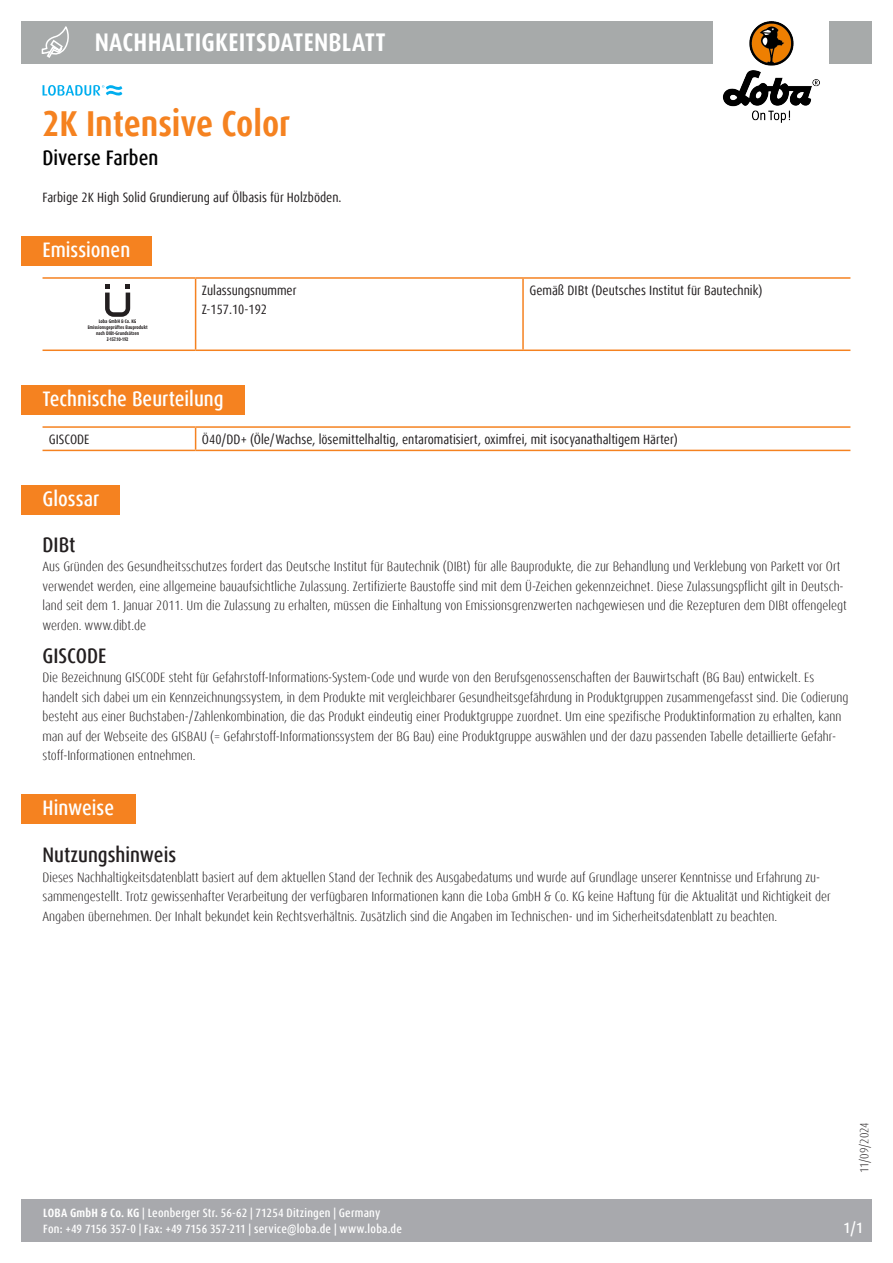
<style>
.page{position:relative;width:893px;height:1263px;background:#fff}
.page>*{position:absolute;margin:0;border:0;box-sizing:border-box;transform-origin:0 0}
.Name{font:700 condensed 36px "Dax OT";color:#f58220}
.t1{font:700 condensed 25.5px "Dax OT";letter-spacing:.01em;color:#fff}
.Titel{font:500 condensed 21px "Dax OT";color:#fff}
.Titel_Glossar{font:500 condensed 21px "Dax OT";color:#231f20}
.t2{font:500 condensed 21px "Dax OT";color:#000001}
.t3{font:500 condensed 15px "Dax OT";color:#fff}
.Text_Glossar{font:300 condensed 13.5px/19.5px "Dax OT";color:#231f20}
.Text{font:condensed 13.5px "Dax OT";color:#231f20}
.t4{font:500 condensed 12px/16.5px "Dax OT";letter-spacing:.015em;color:#fff}
.t5{font:300 condensed 12px "Dax OT";letter-spacing:-.01em;color:#231f20}
.t6{font:700 5.1px/6px "Dax Pro";color:#231f20;text-align:center;scale:.82 1}
.s1{font-weight:700}
</style>
<div class="page">
<svg style="left:43px;top:85px;width:79px;height:11px"></svg>
<div style="left:21px;top:1199px;width:851px;height:43px;background:#a8a9ad"></div>
<div style="left:21px;top:21px;width:851px;height:43px;background:#a7aaaa"></div>
<svg style="left:41px;top:27px;width:28px;height:31px"></svg>
<img style="left:714px;top:21px;width:115px;height:102px">
<hr style="left:196px;top:349px;width:327px;height:2px;background:#f58220">
<hr style="left:523px;top:349px;width:327px;height:2px;background:#f58220">
<hr style="left:43px;top:277px;width:153px;height:2px;background:#f58220">
<hr style="left:196px;top:277px;width:327px;height:2px;background:#f58220">
<hr style="left:523px;top:277px;width:327px;height:2px;background:#f58220">
<hr style="left:522px;top:279px;width:2px;height:70px;background:#f58220">
<hr style="left:195px;top:279px;width:1px;height:70px;background:#f58220">
<hr style="left:43px;top:349px;width:153px;height:2px;background:#f58220">
<div style="left:21px;top:236px;width:131px;height:29px;background:#f58220"></div>
<svg style="left:105px;top:284px;width:25px;height:33px"></svg>
<hr style="left:43px;top:450px;width:153px;height:1px;background:#f58220">
<hr style="left:196px;top:450px;width:654px;height:1px;background:#f58220">
<svg style="left:195px;top:428px;width:1px;height:22px"></svg>
<hr style="left:43px;top:426px;width:153px;height:2px;background:#f58220">
<hr style="left:196px;top:426px;width:654px;height:2px;background:#f58220">
<div style="left:21px;top:385px;width:224px;height:30px;background:#f58220"></div>
<div style="left:21px;top:485px;width:99px;height:30px;background:#f58220"></div>
<div style="left:21px;top:794px;width:114px;height:30px;background:#f58220"></div>
<h2 class="t1" style="left:95px;top:26px;width:292px">NACHHALTIGKEITSDATENBLATT</h2>
<p class="Name" style="left:43px;top:100px;width:249px">2K Intensive Color</p>
<h3 class="t2" style="left:43px;top:145px;width:117px">Diverse Farben</h3>
<p class="Text" style="left:43px;top:189px;width:301px">Farbige 2K High Solid Grundierung auf Ölbasis für Holzböden.</p>
<p class="Titel" style="left:43px;top:236px;width:89px">Emissionen</p>
<p class="t6" style="left:88px;top:319px;width:74px">Loba GmbH &amp; Co. KG<br>Emissionsgeprüftes Bauprodukt nach DIBt-Grundsätzen<br>Z-157.10-192</p>
<p class="Text" style="left:202px;top:282px;width:96px">Zulassungsnummer</p>
<p class="Text" style="left:202px;top:301px;width:67px">Z-157.10-192</p>
<p class="Text" style="left:529px;top:282px;width:235px">Gemäß DIBt (Deutsches Institut für Bautechnik)</p>
<p class="Titel" style="left:43px;top:385px;width:183px">Technische Beurteilung</p>
<p class="Text" style="left:49px;top:431px;width:42px">GISCODE</p>
<p class="Text" style="left:202px;top:431px;width:477px">Ö40/DD+ (Öle/Wachse, lösemittelhaltig, entaromatisiert, oximfrei, mit isocyanathaltigem Härter)</p>
<p class="Titel" style="left:43px;top:485px;width:58px">Glossar</p>
<p class="Titel_Glossar" style="left:43px;top:531px;width:35px">DIBt</p>
<p class="Text_Glossar" style="left:43px;top:557px;width:806px">Aus Gründen des Gesundheitsschutzes fordert das Deutsche Institut für Bautechnik (DIBt) für alle Bauprodukte, die zur Behandlung und Verklebung von Parkett vor Ort verwendet werden, eine allgemeine bauaufsichtliche Zulassung. Zertifizierte Baustoffe sind mit dem Ü-Zeichen gekennzeichnet. Diese Zulassungspflicht gilt in Deutsch&shy;land seit dem 1. Januar 2011. Um die Zulassung zu erhalten, müssen die Einhaltung von Emissionsgrenzwerten nachgewiesen und die Rezepturen dem DIBt offengelegt werden. www.dibt.de</p>
<p class="Titel_Glossar" style="left:43px;top:643px;width:65px">GISCODE</p>
<p class="Text_Glossar" style="left:43px;top:668px;width:807px">Die Bezeichnung GISCODE steht für Gefahrstoff-Informations-System-Code und wurde von den Berufsgenossenschaften der Bauwirtschaft (BG Bau) entwickelt. Es handelt sich dabei um ein Kennzeichnungssystem, in dem Produkte mit vergleichbarer Gesundheitsgefährdung in Produktgruppen zusammengefasst sind. Die Codierung besteht aus einer Buchstaben-/Zahlenkombination, die das Produkt eindeutig einer Produktgruppe zuordnet. Um eine spezifische Produktinformation zu erhalten, kann man auf der Webseite des GISBAU (= Gefahrstoff-Informationssystem der BG Bau) eine Produktgruppe auswählen und der dazu passenden Tabelle detaillierte Gefahr&shy;stoff-Informationen entnehmen.</p>
<p class="Titel" style="left:43px;top:794px;width:73px">Hinweise</p>
<p class="Titel_Glossar" style="left:43px;top:841px;width:135px">Nutzungshinweis</p>
<p class="Text_Glossar" style="left:43px;top:867px;width:790px">Dieses Nachhaltigkeitsdatenblatt basiert auf dem aktuellen Stand der Technik des Ausgabedatums und wurde auf Grundlage unserer Kenntnisse und Erfahrung zu&shy;sammengestellt. Trotz gewissenhafter Verarbeitung der verfügbaren Informationen kann die Loba GmbH &amp; Co. KG keine Haftung für die Aktualität und Richtigkeit der<br>Angaben übernehmen. Der Inhalt bekundet kein Rechtsverhältnis. Zusätzlich sind die Angaben im Technischen- und im Sicherheitsdatenblatt zu beachten.</p>
<p class="t5" style="left:857px;top:1173px;width:52px;rotate:-90deg">11/09/2024</p>
<p class="t4" style="left:43px;top:1205px;width:360px"><span class="s1">LOBA GmbH &amp; Co. KG</span> | Leonberger Str. 56-62 | 71254 Ditzingen | Germany<br>Fon: +49 7156 357-0 | Fax: +49 7156 357-211 | service@loba.de | www.loba.de</p>
<p class="t3" style="left:843px;top:1218px;width:21px">1/1</p>
</div>
